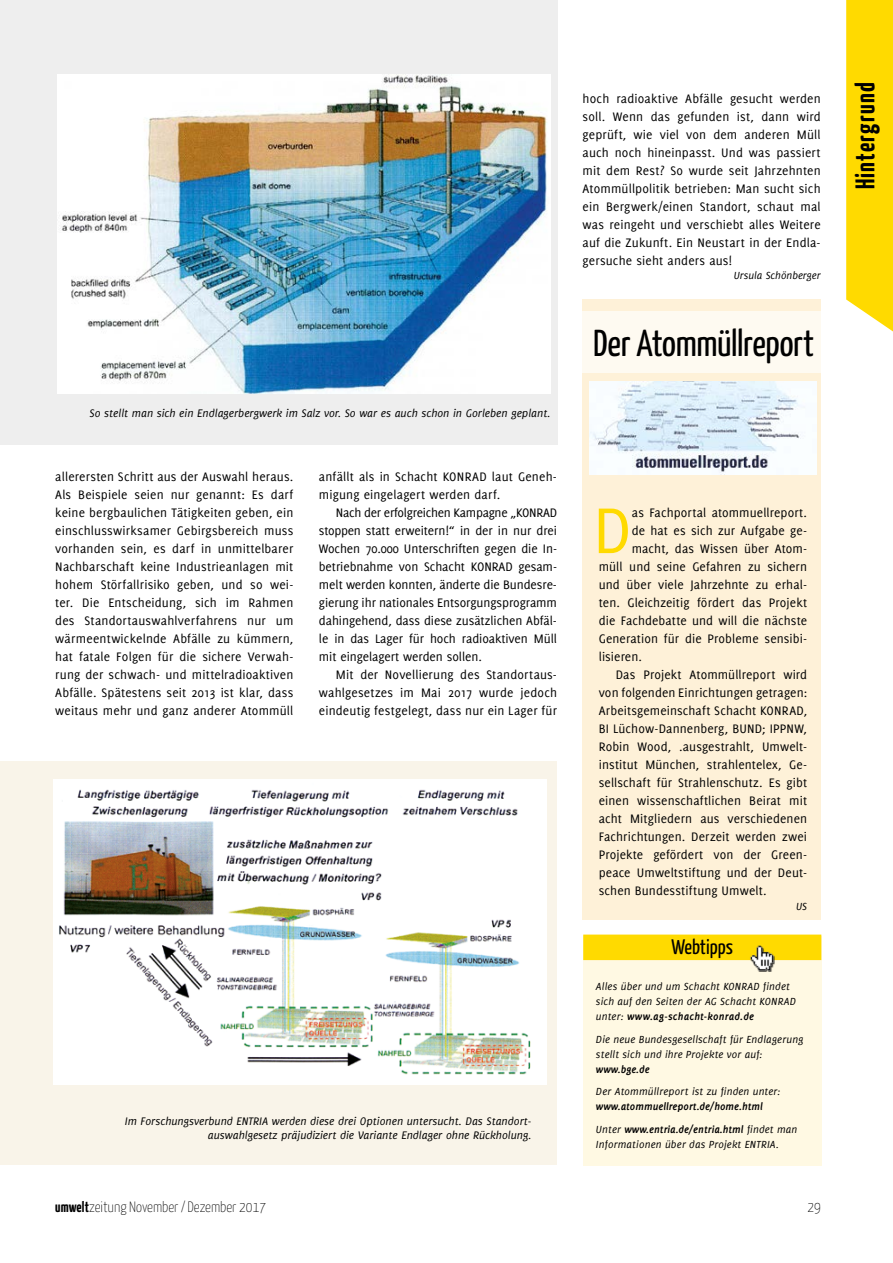
<style>
.page{position:relative;width:893px;height:1263px;background:#fff}
.page>*{position:absolute;margin:0;border:0;box-sizing:border-box;transform-origin:0 0}
.t1{font:70.65px "Delicious";color:#ffda00}
.t2{font:37.5px "Yanone Kaffeesatz";letter-spacing:-.01em;color:#000}
.t3{font:700 27px "Yanone Kaffeesatz";letter-spacing:.05em;color:#000}
.t4{font:21px "Yanone Kaffeesatz";color:#000}
.t5{font:100 15px "Yanone Kaffeesatz";color:#000}
.t6{font:13.5px/18px "Delicious";letter-spacing:.01em;color:#000;text-align:justify}
.t7{font:italic 12px/14.4px "Delicious";color:#000;text-align:right}
.t8{font:italic 11.25px/15px "Delicious";letter-spacing:.015em;color:#000}
.t9{font:italic 700 11.25px/22.5px "Delicious";color:#000}
.s1{font-weight:700}
.s2{font-weight:400}
</style>
<div class="page">
<div style="left:0;top:0;width:557px;height:444px;background:#eee"></div>
<div style="left:583px;top:936px;width:238px;height:229px;background:#fff9e3"></div>
<div style="left:583px;top:934px;width:238px;height:26px;background:#ffda00"></div>
<div style="left:750px;top:946px;width:25px;height:26px;background:#000;opacity:.75"></div>
<img style="left:749px;top:945px;width:26px;height:26px">
<div style="left:0;top:761px;width:556px;height:404px;background:#f9f4e9"></div>
<img style="left:58px;top:74px;width:492px;height:320px">
<img style="left:54px;top:780px;width:493px;height:304px">
<div style="left:583px;top:299px;width:238px;height:620px;background:#fef1d8"></div>
<div style="left:572px;top:311px;width:261px;height:62px;background:linear-gradient(to right,#fefaf2,#fefaf2)"></div>
<img style="left:589px;top:381px;width:227px;height:93px">
<svg style="left:846px;top:0;width:47px;height:332px;background:#ffdb0d"></svg>
<p class="t6" style="left:583px;top:89px;width:240px">hoch radioaktive Abfälle gesucht werden soll. Wenn das gefunden ist, dann wird geprüft, wie viel von dem anderen Müll auch noch hineinpasst. Und was passiert mit dem Rest? So wurde seit Jahrzehnten Atommüllpolitik betrieben: Man sucht sich ein Bergwerk/einen Standort, schaut mal was reingeht und verschiebt alles Weitere auf die Zukunft. Ein Neustart in der Endla&shy;gersuche sieht anders aus!</p>
<p class="t8" style="left:734px;top:268px;width:88px">Ursula Schönberger</p>
<p class="t7" style="left:90px;top:406px;width:462px">So stellt man sich ein Endlagerbergwerk im Salz vor. So war es auch schon in Gorleben geplant.</p>
<p class="t6" style="left:55px;top:467px;width:240px">allerersten Schritt aus der Auswahl heraus.<br>Als Beispiele seien nur genannt: Es darf keine bergbaulichen Tätigkeiten geben, ein einschlusswirksamer Gebirgsbereich muss vorhanden sein, es darf in unmittelbarer Nachbarschaft keine Industrieanlagen mit hohem Störfallrisiko geben, und so wei&shy;ter. Die Entscheidung, sich im Rahmen des Standortauswahlverfahrens nur um wärmeentwickelnde Abfälle zu kümmern, hat fatale Folgen für die sichere Verwah&shy;rung der schwach- und mittelradioaktiven Abfälle. Spätestens seit 2013 ist klar, dass weitaus mehr und ganz anderer Atommüll</p>
<p class="t6" style="left:319px;top:467px;width:240px">anfällt als in Schacht KONRAD laut Geneh&shy;migung eingelagert werden darf.</p>
<p class="t6" style="left:319px;top:503px;width:240px;text-indent:17px">Nach der erfolgreichen Kampagne „KONRAD stoppen statt erweitern!“ in der in nur drei Wochen 70.000 Unterschriften gegen die In&shy;betriebnahme von Schacht KONRAD gesam&shy;melt werden konnten, änderte die Bundesre&shy;gierung ihr nationales Entsorgungsprogramm dahingehend, dass diese zusätzlichen Abfäl&shy;le in das Lager für hoch radioaktiven Müll mit eingelagert werden sollen.</p>
<p class="t6" style="left:319px;top:665px;width:240px;text-indent:17px">Mit der Novellierung des Standortaus&shy;wahlgesetzes im Mai 2017 wurde jedoch eindeutig festgelegt, dass nur ein Lager für</p>
<p class="t7" style="left:125px;top:1114px;width:408px">Im Forschungsverbund ENTRIA werden diese drei Optionen untersucht. Das Standort&shy;auswahlgesetz präjudiziert die Variante Endlager ohne Rückholung.</p>
<h2 class="t2" style="left:593px;top:320px;width:222px">Der Atommüllreport</h2>
<h1 class="t1" style="left:593px;top:490px;width:40px">D</h1>
<p class="t6" style="left:632px;top:503px;width:177px">as Fachportal atommuellreport.</p>
<p class="t6" style="left:632px;top:521px;width:177px">de hat es sich zur Aufgabe ge-</p>
<p class="t6" style="left:632px;top:539px;width:177px">macht, das Wissen über Atom-</p>
<p class="t6" style="left:599px;top:557px;width:210px">müll und seine Gefahren zu sichern</p>
<p class="t6" style="left:599px;top:575px;width:210px">und über viele Jahrzehnte zu erhal-</p>
<p class="t6" style="left:599px;top:593px;width:210px">ten. Gleichzeitig fördert das Projekt</p>
<p class="t6" style="left:599px;top:611px;width:210px">die Fachdebatte und will die nächste</p>
<p class="t6" style="left:599px;top:629px;width:210px">Generation für die Probleme sensibi-</p>
<p class="t6" style="left:599px;top:647px;width:45px">lisieren.</p>
<p class="t6" style="left:616px;top:665px;width:193px">Das Projekt Atommüllreport wird</p>
<p class="t6" style="left:599px;top:683px;width:210px">von folgenden Einrichtungen getragen:</p>
<p class="t6" style="left:599px;top:701px;width:210px">Arbeitsgemeinschaft Schacht KONRAD,</p>
<p class="t6" style="left:599px;top:719px;width:210px">BI Lüchow-Dannenberg, BUND; IPPNW,</p>
<p class="t6" style="left:599px;top:737px;width:210px">Robin Wood, .ausgestrahlt, Umwelt-</p>
<p class="t6" style="left:599px;top:755px;width:210px">institut München, strahlentelex, Ge-</p>
<p class="t6" style="left:599px;top:773px;width:210px">sellschaft für Strahlenschutz. Es gibt</p>
<p class="t6" style="left:599px;top:791px;width:210px">einen wissenschaftlichen Beirat mit</p>
<p class="t6" style="left:599px;top:809px;width:210px">acht Mitgliedern aus verschiedenen</p>
<p class="t6" style="left:599px;top:827px;width:210px">Fachrichtungen. Derzeit werden zwei</p>
<p class="t6" style="left:599px;top:845px;width:210px">Projekte gefördert von der Green-</p>
<p class="t6" style="left:599px;top:863px;width:210px">peace Umweltstiftung und der Deut-</p>
<p class="t6" style="left:599px;top:881px;width:169px">schen Bundesstiftung Umwelt.</p>
<p class="t8" style="left:796px;top:899px;width:13px">US</p>
<h3 class="t4" style="left:671px;top:934px;width:63px">Webtipps</h3>
<p class="t8" style="left:596px;top:979px;width:202px">Alles über und um Schacht KONRAD findet sich auf den Seiten der AG Schacht KONRAD unter: <span class="s1">www.ag-schacht-konrad.de</span></p>
<p class="t8" style="left:596px;top:1031px;width:209px">Die neue Bundesgesellschaft für Endlagerung stellt sich und ihre Projekte vor auf:</p>
<p class="t9" style="left:596px;top:1058px;width:55px">www.bge.de</p>
<p class="t8" style="left:596px;top:1084px;width:186px">Der Atommüllreport ist zu finden unter:</p>
<p class="t9" style="left:596px;top:1095px;width:203px">www.atommuellreport.de/home.html<br><span class="s2">Unter</span> www.entria.de/entria.html <span class="s2">findet man</span></p>
<p class="t8" style="left:596px;top:1136px;width:185px">Informationen über das Projekt ENTRIA.</p>
<p class="t5" style="left:55px;top:1197px;width:212px"><span class="s1">umwelt</span>zeitung November / Dezember 2017</p>
<p class="t5" style="left:807px;top:1198px;width:15px">29</p>
<h3 class="t3" style="left:849px;top:189px;width:109px;rotate:-90deg">Hintergrund</h3>
</div>
